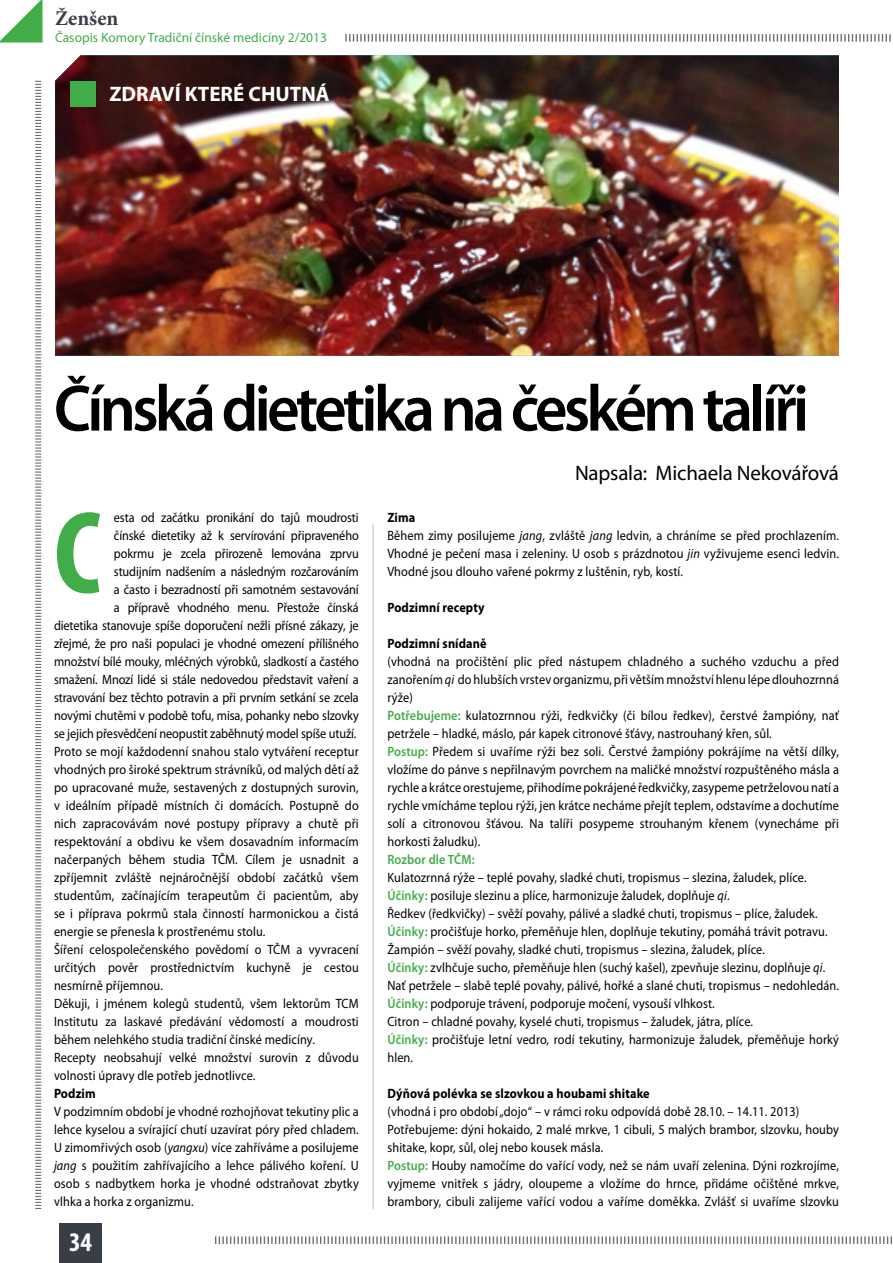
<style>
.page{position:relative;width:893px;height:1263px;background:#fff}
.page>*{position:absolute;margin:0;border:0;box-sizing:border-box;transform-origin:0 0}
.t1{font:700 condensed 118.5px "Myriad Pro";color:#41ad49}
.t2{font:600 66px "Myriad Pro";letter-spacing:-.06em;color:#000;scale:.96 1}
.t3{font:700 condensed 27px "Myriad Pro";color:#fff}
.t4{font:21px "Myriad Pro";letter-spacing:-.01em;color:#000}
.t5{font:700 21px "Myriad Pro";color:#fff}
.t6{font:700 21px "Minion Pro";color:#393d46}
.t7{font:13.5px/18px "Myriad Pro";letter-spacing:.01em;color:#000;scale:.91 1}
.t8{font:13.5px "Myriad Pro";letter-spacing:-.01em;color:#000;scale:.91 1}
.t9{font:700 13.5px "Myriad Pro";letter-spacing:.01em;color:#000;scale:.91 1}
.t10{font:13.5px "Myriad Pro";color:#41ad49}
.t11{font:600 13.5px "Myriad Pro";letter-spacing:.01em;color:#41ad49;scale:.91 1}
.s1{font-style:italic}
.s2{font-weight:700}
.s3{font-weight:600;color:#41ad49}
</style>
<div class="page">
<svg style="left:35px;top:80px;width:7px;height:1129px"></svg>
<svg style="left:0;top:0;width:43px;height:43px"></svg>
<svg style="left:345px;top:34px;width:546px;height:8px"></svg>
<svg style="left:215px;top:1236px;width:677px;height:8px"></svg>
<div style="left:60px;top:1224px;width:42px;height:39px;background:#393d46"></div>
<img style="left:55px;top:55px;width:784px;height:301px">
<div style="left:70px;top:81px;width:26px;height:25px;background:#41ad49"></div>
<hr style="left:372px;top:524px;width:2px;height:685px;background:#d1d3d4">
<h3 class="t6" style="left:55px;top:3px;width:65px">Ženšen</h3>
<p class="t10" style="left:55px;top:29px;width:273px">Časopis Komory Tradiční čínské medicíny 2/2013</p>
<h3 class="t5" style="left:109px;top:80px;width:222px">ZDRAVÍ KTERÉ CHUTNÁ</h3>
<h2 class="t2" style="left:54px;top:366px;width:788px">Čínská dietetika na českém talíři</h2>
<h3 class="t4" style="left:575px;top:460px;width:265px">Napsala: Michaela Nekovářová</h3>
<h1 class="t1" style="left:54px;top:479px;width:48px">C</h1>
<p class="t8" style="left:114px;top:509px;width:271px">esta od začátku pronikání do tajů moudrosti</p>
<p class="t8" style="left:114px;top:527px;width:271px">čínské dietetiky až k servírování připraveného</p>
<p class="t8" style="left:114px;top:545px;width:271px">pokrmu je zcela přirozeně lemována zprvu</p>
<p class="t8" style="left:114px;top:563px;width:271px">studijním nadšením a následným rozčarováním</p>
<p class="t8" style="left:114px;top:581px;width:271px">a často i bezradností při samotném sestavování</p>
<p class="t8" style="left:114px;top:599px;width:271px">a přípravě vhodného menu. Přestože čínská</p>
<p class="t8" style="left:54px;top:617px;width:336px">dietetika stanovuje spíše doporučení nežli přísné zákazy, je</p>
<p class="t8" style="left:54px;top:635px;width:336px">zřejmé, že pro naši populaci je vhodné omezení přílišného</p>
<p class="t8" style="left:54px;top:653px;width:336px">množství bílé mouky, mléčných výrobků, sladkostí a častého</p>
<p class="t8" style="left:54px;top:671px;width:336px">smažení. Mnozí lidé si stále nedovedou představit vaření a</p>
<p class="t8" style="left:54px;top:689px;width:336px">stravování bez těchto potravin a při prvním setkání se zcela</p>
<p class="t8" style="left:54px;top:707px;width:336px">novými chutěmi v podobě tofu, misa, pohanky nebo slzovky</p>
<p class="t8" style="left:54px;top:725px;width:334px">se jejich přesvědčení neopustit zaběhnutý model spíše utuží.</p>
<p class="t7" style="left:54px;top:742px;width:336px">Proto se mojí každodenní snahou stalo vytváření receptur</p>
<p class="t7" style="left:54px;top:760px;width:336px">vhodných pro široké spektrum strávníků, od malých dětí až</p>
<p class="t7" style="left:54px;top:778px;width:336px">po upracované muže, sestavených z dostupných surovin,</p>
<p class="t7" style="left:54px;top:796px;width:336px">v ideálním případě místních či domácích. Postupně do</p>
<p class="t7" style="left:54px;top:814px;width:336px">nich zapracovávám nové postupy přípravy a chutě při</p>
<p class="t7" style="left:54px;top:832px;width:336px">respektování a obdivu ke všem dosavadním informacím</p>
<p class="t7" style="left:54px;top:850px;width:336px">načerpaných během studia TČM. Cílem je usnadnit a</p>
<p class="t7" style="left:54px;top:868px;width:336px">zpříjemnit zvláště nejnáročnější období začátků všem</p>
<p class="t7" style="left:54px;top:886px;width:336px">studentům, začínajícím terapeutům či pacientům, aby</p>
<p class="t7" style="left:54px;top:904px;width:336px">se i příprava pokrmů stala činností harmonickou a čistá</p>
<p class="t7" style="left:54px;top:922px;width:234px">energie se přenesla k prostřenému stolu.</p>
<p class="t7" style="left:54px;top:940px;width:336px">Šíření celospolečenského povědomí o TČM a vyvracení</p>
<p class="t7" style="left:54px;top:958px;width:336px">určitých pověr prostřednictvím kuchyně je cestou</p>
<p class="t7" style="left:54px;top:976px;width:121px">nesmírně příjemnou.</p>
<p class="t7" style="left:54px;top:994px;width:336px">Děkuji, i jménem kolegů studentů, všem lektorům TCM</p>
<p class="t7" style="left:54px;top:1012px;width:336px">Institutu za laskavé předávání vědomostí a moudrosti</p>
<p class="t7" style="left:54px;top:1030px;width:288px">během nelehkého studia tradiční čínské medicíny.</p>
<p class="t7" style="left:54px;top:1048px;width:336px">Recepty neobsahují velké množství surovin z důvodu</p>
<p class="t7" style="left:54px;top:1066px;width:223px">volnosti úpravy dle potřeb jednotlivce.</p>
<p class="t9" style="left:54px;top:1085px;width:47px">Podzim</p>
<p class="t7" style="left:54px;top:1102px;width:336px;text-align:justify">V podzimním období je vhodné rozhojňovat tekutiny plic a lehce kyselou a svírající chutí uzavírat póry před chladem.<br>U zimomřivých osob (<span class="s1">yangxu</span>) více zahříváme a posilujeme <span class="s1">jang</span> s použitím zahřívajícího a lehce pálivého koření. U osob s nadbytkem horka je vhodné odstraňovat zbytky vlhka a horka z organizmu.</p>
<h3 class="t3" style="left:69px;top:1225px;width:25px">34</h3>
<p class="t7" style="left:387px;top:508px;width:498px"><span class="s2">Zima<br></span>Během zimy posilujeme <span class="s1">jang</span>, zvláště <span class="s1">jang</span> ledvin, a chráníme se před prochlazením.<br>Vhodné je pečení masa i zeleniny. U osob s prázdnotou <span class="s1">jin</span> vyživujeme esenci ledvin.<br>Vhodné jsou dlouho vařené pokrmy z luštěnin, ryb, kostí.</p>
<p class="t9" style="left:387px;top:598px;width:108px">Podzimní recepty</p>
<p class="t9" style="left:387px;top:634px;width:111px">Podzimní snídaně</p>
<p class="t7" style="left:387px;top:652px;width:498px">(vhodná na pročištění plic před nástupem chladného a suchého vzduchu a před zanořením <span class="s1">qi</span> do hlubších vrstev organizmu, při větším množství hlenu lépe dlouhozrnná rýže)<br><span class="s3">Potřebujeme:</span> kulatozrnnou rýži, ředkvičky (či bílou ředkev), čerstvé žampióny, nať petržele – hladké, máslo, pár kapek citronové šťávy, nastrouhaný křen, sůl.<br><span class="s3">Postup:</span> Předem si uvaříme rýži bez soli. Čerstvé žampióny pokrájíme na větší dílky, vložíme do pánve s nepřilnavým povrchem na maličké množství rozpuštěného másla a rychle a krátce orestujeme, přihodíme pokrájené ředkvičky, zasypeme petrželovou natí a rychle vmícháme teplou rýži, jen krátce necháme přejít teplem, odstavíme a dochutíme solí a citronovou šťávou. Na talíři posypeme strouhaným křenem (vynecháme při horkosti žaludku).</p>
<p class="t11" style="left:387px;top:851px;width:97px">Rozbor dle TČM:</p>
<p class="t7" style="left:387px;top:868px;width:498px">Kulatozrnná rýže – teplé povahy, sladké chuti, tropismus – slezina, žaludek, plíce.<br><span class="s3">Účinky:</span> posiluje slezinu a plíce, harmonizuje žaludek, doplňuje <span class="s1">qi</span>.<br>Ředkev (ředkvičky) – svěží povahy, pálivé a sladké chuti, tropismus – plíce, žaludek.<br><span class="s3">Účinky:</span> pročišťuje horko, přeměňuje hlen, doplňuje tekutiny, pomáhá trávit potravu.<br>Žampión – svěží povahy, sladké chuti, tropismus – slezina, žaludek, plíce.<br><span class="s3">Účinky:</span> zvlhčuje sucho, přeměňuje hlen (suchý kašel), zpevňuje slezinu, doplňuje <span class="s1">qi</span>.<br>Nať petržele – slabě teplé povahy, pálivé, hořké a slané chuti, tropismus – nedohledán.<br><span class="s3">Účinky:</span> podporuje trávení, podporuje močení, vysouší vlhkost.<br>Citron – chladné povahy, kyselé chuti, tropismus – žaludek, játra, plíce.<br><span class="s3">Účinky:</span> pročišťuje letní vedro, rodí tekutiny, harmonizuje žaludek, přeměňuje horký hlen.</p>
<p class="t9" style="left:387px;top:1084px;width:290px">Dýňová polévka se slzovkou a houbami shitake</p>
<p class="t7" style="left:387px;top:1102px;width:498px">(vhodná i pro období „dojo“ – v rámci roku odpovídá době 28.10. – 14.11. 2013)<br>Potřebujeme: dýni hokaido, 2 malé mrkve, 1 cibuli, 5 malých brambor, slzovku, houby shitake, kopr, sůl, olej nebo kousek másla.<br><span class="s3">Postup:</span> Houby namočíme do vařící vody, než se nám uvaří zelenina. Dýni rozkrojíme, vyjmeme vnitřek s jádry, oloupeme a vložíme do hrnce, přidáme očištěné mrkve, brambory, cibuli zalijeme vařící vodou a vaříme doměkka. Zvlášť si uvaříme slzovku</p>
</div>
